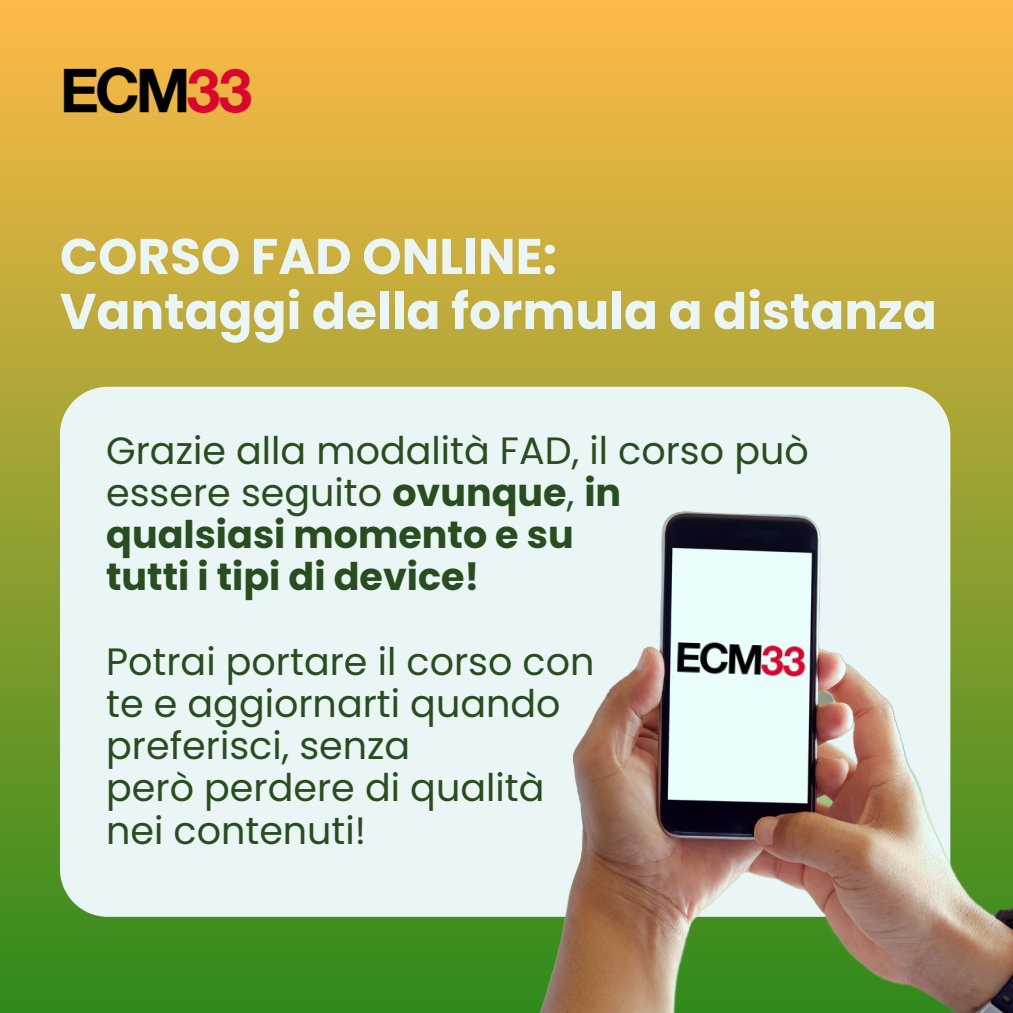
<style>
.page{position:relative;width:1013px;height:1013px;background:#fff}
.page>*{position:absolute;margin:0;border:0;box-sizing:border-box;transform-origin:0 0}
.t1{font:700 50.12px/54.9px "Poppins";color:#eaf6f6}
.t2{font:38px/42.2px "Poppins";color:#284d1e}
.t3{font:700 38px "Poppins";color:#284d1e}
.s1{font-weight:700}
</style>
<div class="page">
<div style="left:0;top:0;width:1012px;height:1012px;background:linear-gradient(to bottom,#ffba48,#308a1c)"></div>
<img style="left:60px;top:61px;width:191px;height:81px">
<div style="left:60px;top:387px;width:890px;height:529px;background:#eaf6f6"></div>
<img style="left:467px;top:428px;width:545px;height:584px">
<img style="left:673px;top:637px;width:133px;height:59px">
<h1 class="t1" style="left:60px;top:229px;width:878px">CORSO FAD ONLINE:<br>Vantaggi della formula a distanza</h1>
<p class="t2" style="left:106px;top:429px;width:704px">Grazie alla modalità FAD, il corso può essere seguito <span class="s1">ovunque</span>, <span class="s1">in</span></p>
<p class="t3" style="left:106px;top:508px;width:469px">qualsiasi momento e su</p>
<p class="t3" style="left:106px;top:550px;width:375px">tutti i tipi di device!</p>
<p class="t2" style="left:106px;top:640px;width:490px">Potrai portare il corso con</p>
<p class="t2" style="left:106px;top:682px;width:456px">te e aggiornarti quando</p>
<p class="t2" style="left:106px;top:724px;width:305px">preferisci, senza</p>
<p class="t2" style="left:106px;top:767px;width:440px">però perdere di qualità</p>
<p class="t2" style="left:106px;top:809px;width:261px">nei contenuti!</p>
</div>
